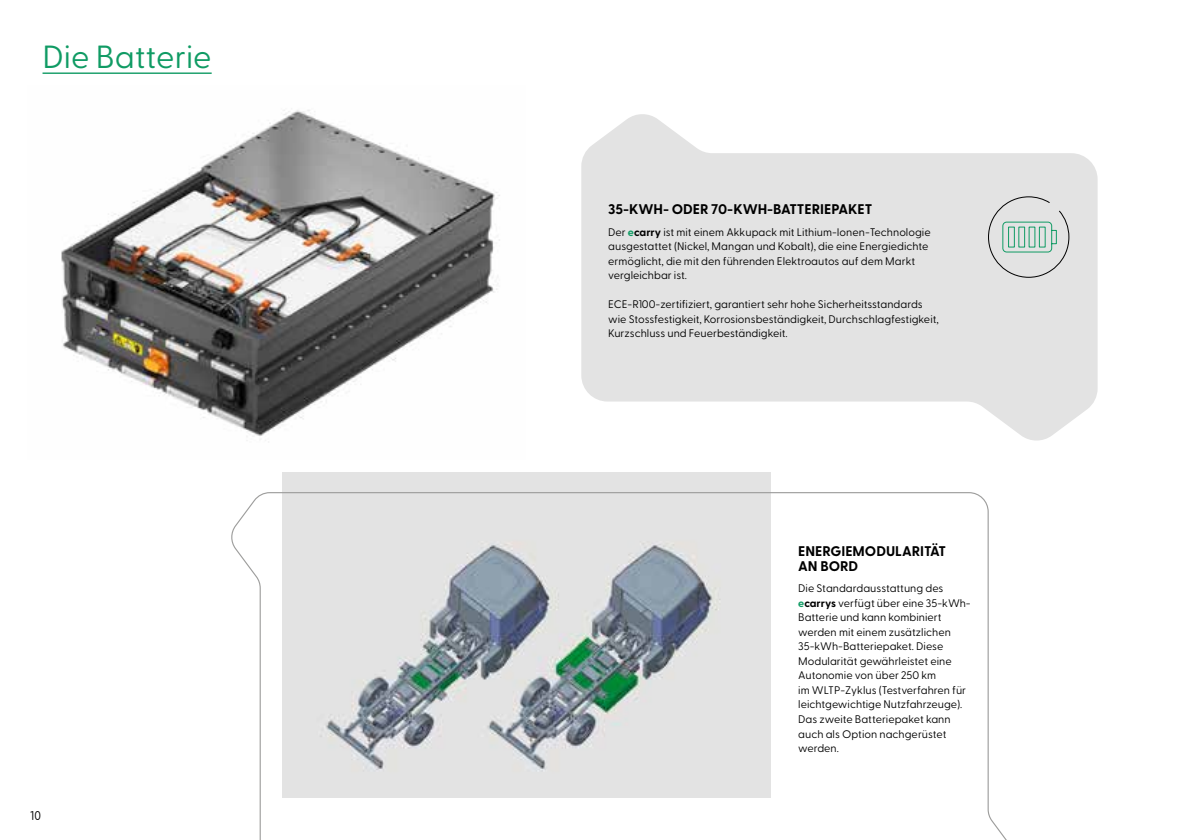
<style>
.page{position:relative;width:1191px;height:840px;background:#fff}
.page>*{position:absolute;margin:0;border:0;box-sizing:border-box;transform-origin:0 0}
.t1{font:32px "Greycliff CF";color:#109b64}
.t2{font:700 14px/14.6px "Greycliff CF";color:#000}
.t3{font:11.4px "Comfortaa";color:#000}
.t4{font:11px/14.4px "Greycliff CF";color:#000}
.s1{font-weight:700;color:#109b64}
.s2{font-weight:700}
</style>
<div class="page">
<svg style="left:581px;top:114px;width:516px;height:327px;fill:#e3e3e3"></svg>
<img style="left:61px;top:110px;width:439px;height:327px">
<svg style="left:987px;top:196px;width:82px;height:82px;background:#d1d7d5"></svg>
<div style="left:1008px;top:226px;width:6px;height:21px;border:1px solid #109b64"></div>
<div style="left:1018px;top:226px;width:7px;height:21px;border:1px solid #109b64"></div>
<div style="left:1039px;top:226px;width:6px;height:21px;border:1px solid #109b64"></div>
<svg style="left:231px;top:491px;width:775px;height:348px"></svg>
<hr style="left:43px;top:72px;width:169px;height:2px;background:#109b64">
<h1 class="t1" style="left:43px;top:33px;width:171px">Die Batterie</h1>
<p class="t3" style="left:30px;top:804px;width:12px">10</p>
<p class="t2" style="left:608px;top:201px;width:265px">35-KWH- ODER 70-KWH-BATTERIEPAKET</p>
<p class="t4" style="left:608px;top:224px;width:324px">Der <span class="s1">e</span><span class="s2">carry</span> ist mit einem Akkupack mit Lithium-Ionen-Technologie ausgestattet (Nickel, Mangan und Kobalt), die eine Energiedichte ermöglicht, die mit den führenden Elektroautos auf dem Markt vergleichbar ist.</p>
<p class="t4" style="left:608px;top:296px;width:332px">ECE-R100-zertifiziert, garantiert sehr hohe Sicherheitsstandards wie Stossfestigkeit, Korrosionsbeständigkeit, Durchschlagfestigkeit,<br>Kurzschluss und Feuerbeständigkeit.</p>
<p class="t2" style="left:798px;top:543px;width:149px">ENERGIEMODULARITÄT<br>AN BORD</p>
<p class="t4" style="left:798px;top:580px;width:174px">Die Standardausstattung des <span class="s1">e</span><span class="s2">carrys</span> verfügt über eine 35-kWh-<br>Batterie und kann kombiniert werden mit einem zusätzlichen<br>35-kWh-Batteriepaket. Diese<br>Modularität gewährleistet eine<br>Autonomie von über 250 km<br>im WLTP-Zyklus (Testverfahren für leichtgewichtige Nutzfahrzeuge).<br>Das zweite Batteriepaket kann auch als Option nachgerüstet werden.</p>
</div>
